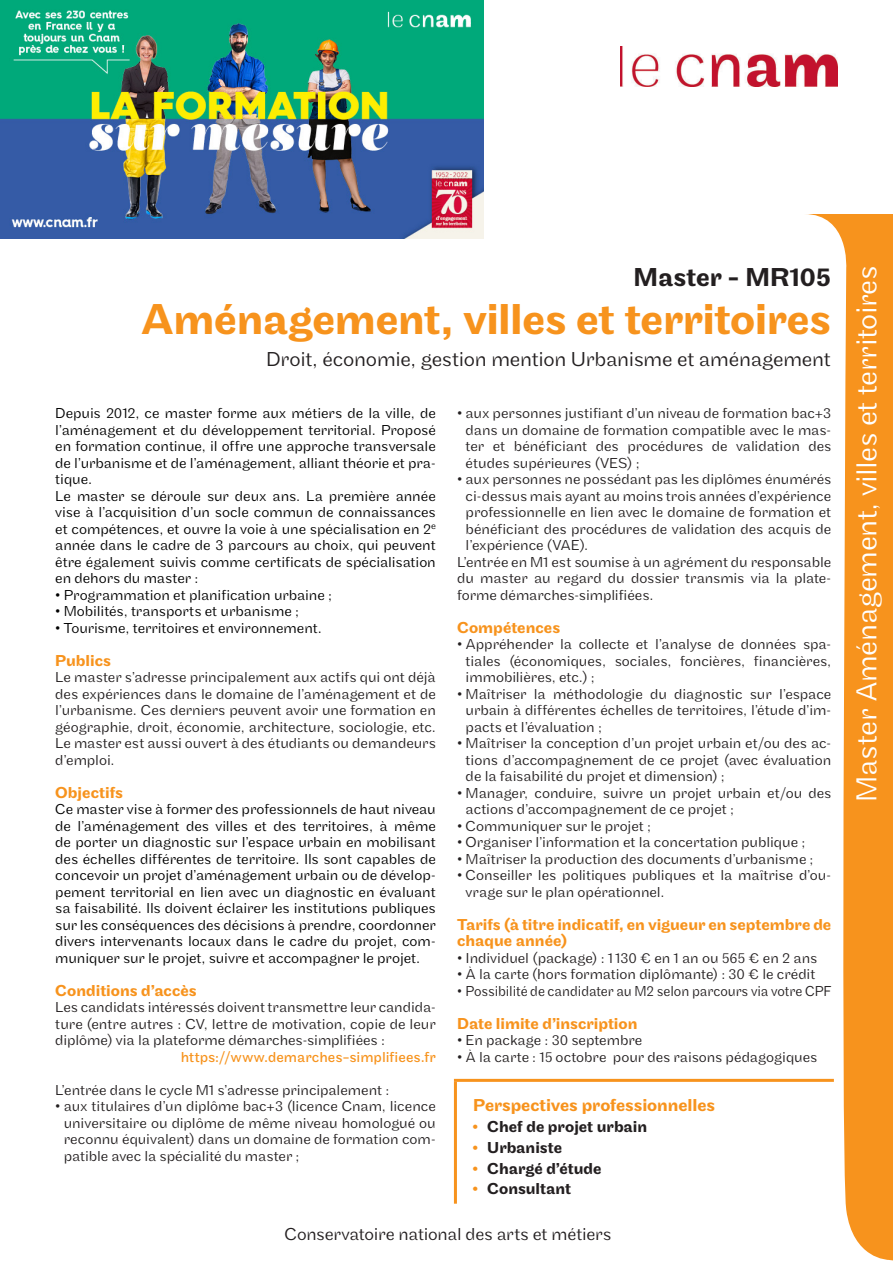
<style>
.page{position:relative;width:893px;height:1263px;background:#fff}
.page>*{position:absolute;margin:0;border:0;box-sizing:border-box;transform-origin:0 0}
.t1{font:500 45px "Maple";letter-spacing:-.01em;color:#f7931d}
.t2{font:300 30px "Maple";letter-spacing:-.015em;color:#fff}
.master_mr8888{font:500 27px "Maple";color:#231f20}
.master_mr8888-2{font:300 21px "Maple";letter-spacing:-.01em;color:#231f20}
.Texte_courant{font:300 18px "Maple";letter-spacing:-.01em;color:#231f20}
.t3{font:500 18px "Maple";letter-spacing:-.005em;color:#f7931d}
.objectifs{font:500 16.5px/16.5px "Maple";color:#f7931d}
.t4{font:500 16.5px "Maple";letter-spacing:-.005em;color:#231f20}
.objectifs-2{font:300 15px/16.5px "Maple";letter-spacing:-.005em;color:#231f20;text-align:justify}
.objectifs-3{font:300 15px/16.5px "Maple";color:#000;text-align:justify}
.texte{font:300 15px/16.5px "Maple";color:#231f20;text-align:justify}
.objectifs-4{font:300 15px "Maple";letter-spacing:-.005em;color:#231f20;scale:.93 1}
.texte-2{font:15px "Maple";color:#f7931d}
.s1{color:#f7931d}
</style>
<div class="page">
<svg style="left:804px;top:214px;width:89px;height:1047px;fill:#f7931d"></svg>
<img style="left:621px;top:47px;width:217px;height:40px">
<hr style="left:454px;top:1082px;width:3px;height:122px;background:#f7931d">
<hr style="left:454px;top:1079px;width:380px;height:3px;background:#f7931d">
<img style="left:0;top:0;width:484px;height:239px">
<p class="master_mr8888" style="left:633px;top:262px;width:199px">Master - MR105</p>
<p class="t1" style="left:141px;top:293px;width:691px">Aménagement, villes et territoires</p>
<p class="master_mr8888-2" style="left:266px;top:347px;width:566px">Droit, économie, gestion mention Urbanisme et aménagement</p>
<p class="objectifs-3" style="left:55px;top:405px;width:382px">Depuis 2012, ce master forme aux métiers de la ville, de l’aménagement et du développement territorial. Proposé en formation continue, il offre une approche transversale de l’urbanisme et de l’aménagement, alliant théorie et pra&shy;tique.</p>
<p class="objectifs-3" style="left:55px;top:488px;width:382px">Le master se déroule sur deux ans. La première année vise à l’acquisition d’un socle commun de connaissances et compétences, et ouvre la voie à une spécialisation en 2<sup>e </sup>année dans le cadre de 3 parcours au choix, qui peuvent être également suivis comme certificats de spécialisation en dehors du master :</p>
<p class="objectifs-3" style="left:55px;top:587px;width:278px">• Programmation et planification urbaine ;</p>
<p class="objectifs-3" style="left:55px;top:603px;width:245px">• Mobilités, transports et urbanisme ;</p>
<p class="objectifs-3" style="left:55px;top:620px;width:268px">• Tourisme, territoires et environnement.</p>
<p class="objectifs" style="left:55px;top:652px;width:57px">Publics</p>
<p class="objectifs-2" style="left:55px;top:669px;width:382px">Le master s’adresse principalement aux actifs qui ont déjà des expériences dans le domaine de l’aménagement et de l’urbanisme. Ces derniers peuvent avoir une formation en géographie, droit, économie, architecture, sociologie, etc.<br>Le master est aussi ouvert à des étudiants ou demandeurs d’emploi.</p>
<p class="objectifs" style="left:55px;top:784px;width:69px">Objectifs</p>
<p class="objectifs-3" style="left:55px;top:801px;width:382px">Ce master vise à former des professionnels de haut niveau de l’aménagement des villes et des territoires, à même de porter un diagnostic sur l’espace urbain en mobilisant des échelles différentes de territoire. Ils sont capables de concevoir un projet d’aménagement urbain ou de dévelop&shy;pement territorial en lien avec un diagnostic en évaluant sa faisabilité. Ils doivent éclairer les institutions publiques sur les conséquences des décisions à prendre, coordonner divers intervenants locaux dans le cadre du projet, com&shy;muniquer sur le projet, suivre et accompagner le projet.</p>
<p class="objectifs" style="left:55px;top:982px;width:143px">Conditions d’accès</p>
<p class="texte" style="left:55px;top:999px;width:382px">Les candidats intéressés doivent transmettre leur candida&shy;ture (entre autres : CV, lettre de motivation, copie de leur diplôme) via la plateforme démarches-simplifiées :</p>
<p class="texte-2" style="left:181px;top:1048px;width:257px">https://www.demarches-simplifiees.fr</p>
<p class="objectifs-2" style="left:55px;top:1082px;width:336px">L’entrée dans le cycle M1 s’adresse principalement :</p>
<p class="objectifs-2" style="left:64px;top:1098px;width:374px;text-indent:-9px">• aux titulaires d’un diplôme bac+3 (licence Cnam, licence universitaire ou diplôme de même niveau homologué ou reconnu équivalent) dans un domaine de formation com&shy;patible avec la spécialité du master ;</p>
<p class="objectifs-2" style="left:466px;top:405px;width:367px;text-indent:-9px">• aux personnes justifiant d’un niveau de formation bac+3 dans un domaine de formation compatible avec le mas&shy;ter et bénéficiant des procédures de validation des études supérieures (VES) ;</p>
<p class="objectifs-2" style="left:466px;top:471px;width:367px;text-indent:-9px">• aux personnes ne possédant pas les diplômes énumérés ci-dessus mais ayant au moins trois années d’expérience professionnelle en lien avec le domaine de formation et bénéficiant des procédures de validation des acquis de l’expérience (VAE).</p>
<p class="objectifs-2" style="left:457px;top:554px;width:376px">L’entrée en M1 est soumise à un agrément du responsable du master au regard du dossier transmis via la plate&shy;forme démarches-simplifiées.</p>
<p class="objectifs" style="left:457px;top:619px;width:105px">Compétences</p>
<p class="objectifs-2" style="left:466px;top:636px;width:367px;text-indent:-9px">• Appréhender la collecte et l’analyse de données spa&shy;tiales (économiques, sociales, foncières, financières, immobilières, etc.) ;</p>
<p class="objectifs-2" style="left:466px;top:686px;width:367px;text-indent:-9px">• Maîtriser la méthodologie du diagnostic sur l’espace urbain à différentes échelles de territoires, l’étude d’im&shy;pacts et l’évaluation ;</p>
<p class="objectifs-2" style="left:466px;top:735px;width:367px;text-indent:-9px">• Maîtriser la conception d’un projet urbain et/ou des ac&shy;tions d’accompagnement de ce projet (avec évaluation de la faisabilité du projet et dimension) ;</p>
<p class="objectifs-2" style="left:466px;top:785px;width:367px;text-indent:-9px">• Manager, conduire, suivre un projet urbain et/ou des actions d’accompagnement de ce projet ;</p>
<p class="objectifs-2" style="left:457px;top:818px;width:195px">• Communiquer sur le projet ;</p>
<p class="objectifs-2" style="left:457px;top:834px;width:350px">• Organiser l’information et la concertation publique ;</p>
<p class="objectifs-2" style="left:457px;top:851px;width:358px">• Maîtriser la production des documents d’urbanisme ;</p>
<p class="objectifs-2" style="left:466px;top:867px;width:367px;text-indent:-9px">• Conseiller les politiques publiques et la maîtrise d’ou&shy;vrage sur le plan opérationnel.</p>
<p class="objectifs" style="left:457px;top:916px;width:376px">Tarifs (à titre indicatif, en vigueur en septembre de chaque année)</p>
<p class="objectifs-2" style="left:457px;top:950px;width:362px">• Individuel (package) : 1130 € en 1 an ou 565 € en 2 ans</p>
<p class="objectifs-2" style="left:457px;top:966px;width:360px">• À la carte (hors formation diplômante) : 30 € le crédit</p>
<p class="objectifs-4" style="left:457px;top:982px;width:404px">• Possibilité de candidater au M2 selon parcours via votre CPF</p>
<p class="objectifs" style="left:457px;top:1015px;width:182px">Date limite d’inscription</p>
<p class="objectifs-2" style="left:457px;top:1032px;width:187px">• En package : 30 septembre</p>
<p class="objectifs-2" style="left:457px;top:1049px;width:362px">• À la carte : 15 octobre pour des raisons pédagogiques</p>
<p class="t3" style="left:473px;top:1095px;width:243px">Perspectives professionnelles</p>
<p class="t4" style="left:472px;top:1117px;width:176px"><span class="s1">•</span> Chef de projet urbain</p>
<p class="t4" style="left:472px;top:1138px;width:91px"><span class="s1">•</span> Urbaniste</p>
<p class="t4" style="left:472px;top:1159px;width:131px"><span class="s1">•</span> Chargé d’étude</p>
<p class="t4" style="left:472px;top:1179px;width:100px"><span class="s1">•</span> Consultant</p>
<p class="Texte_courant" style="left:284px;top:1224px;width:329px">Conservatoire national des arts et métiers</p>
<p class="t2" style="left:849px;top:802px;width:537px;rotate:-90deg">Master Aménagement, villes et territoires</p>
</div>
